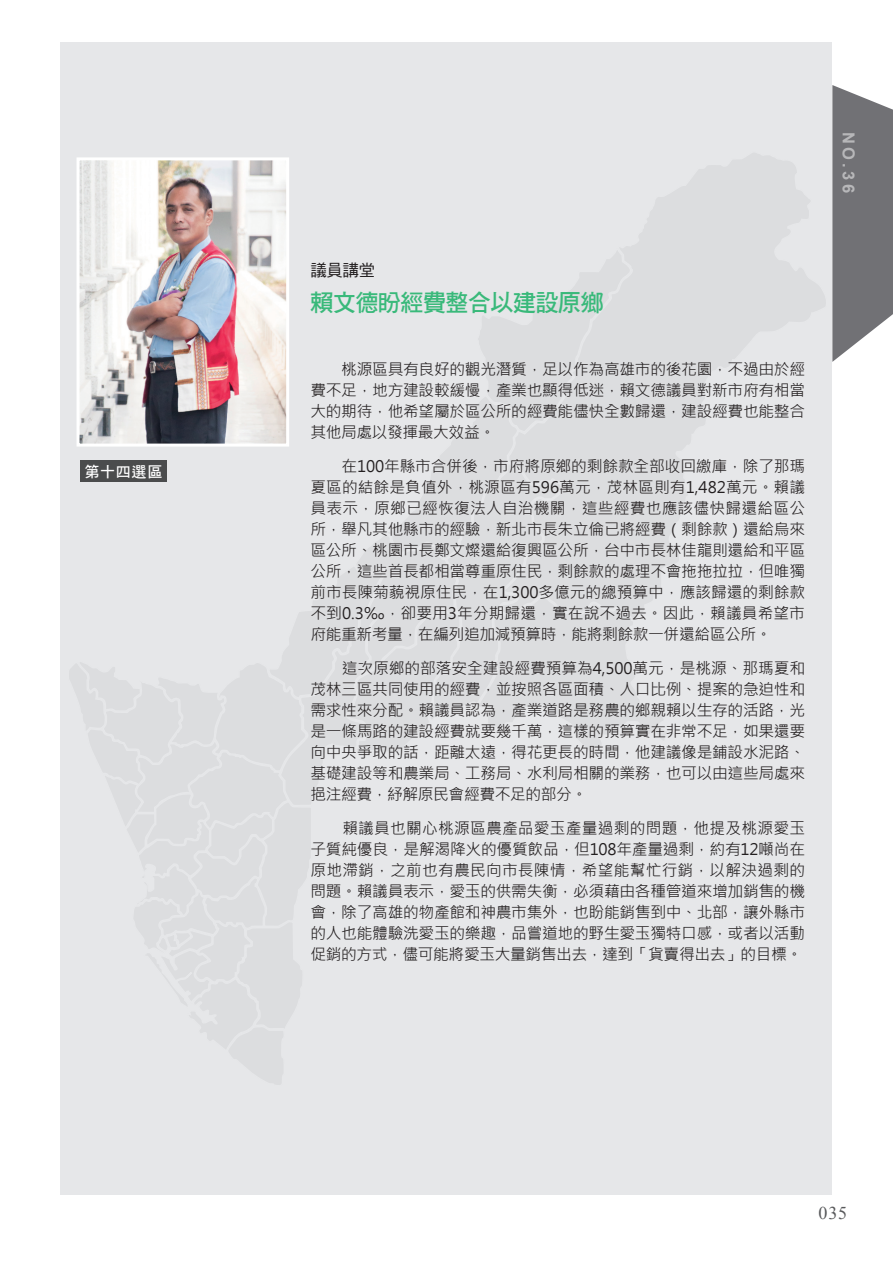
<style>
.page{position:relative;width:893px;height:1263px;background:#fff}
.page>*{position:absolute;margin:0;border:0;box-sizing:border-box;transform-origin:0 0}
.t1{font:24px "DF Hei Std W7";letter-spacing:-.04em;color:#39b97a}
.t2{font:18px "Times New Roman";color:#57585a}
.t3{font:700 16.5px "Arial";color:#fff}
.t4{font:16.5px "DF Hei Std W5";color:#231f20}
.t5{font:15.75px/21px "Microsoft Jheng Hei";letter-spacing:-.02em;color:#231f20;text-align:justify}
.t6{font:15px "DF Hei Std W7";letter-spacing:.05em;color:#fff}
</style>
<div class="page">
<div style="left:61px;top:43px;width:771px;height:1152px;background:#e6e7e9"></div>
<svg style="left:832px;top:85px;width:61px;height:277px;background:#848487"></svg>
<img style="left:81px;top:161px;width:204px;height:282px">
<div style="left:77px;top:157px;width:212px;height:290px;border:3px solid #fff"></div>
<div style="left:80px;top:461px;width:87px;height:21px;background:#4b4c4d"></div>
<p class="t6" style="left:84px;top:463px;width:64px">第十選區</p>
<p class="t6" style="left:116px;top:463px;width:48px">四選區</p>
<p class="t4" style="left:310px;top:261px;width:66px">議員講堂</p>
<h1 class="t1" style="left:310px;top:289px;width:295px">賴文德盼經費整合以建設原鄉</h1>
<p class="t5" style="left:310px;top:359px;width:496px">　　桃源區具有良好的觀光潛質，足以作為高雄市的後花園，不過由於經費不足，地方建設較緩慢，產業也顯得低迷，賴文德議員對新市府有相當大的期待，他希望屬於區公所的經費能儘快全數歸還，建設經費也能整合其他局處以發揮最大效益。</p>
<p class="t5" style="left:310px;top:456px;width:496px">　　在100年縣市合併後，市府將原鄉的剩餘款全部收回繳庫，除了那瑪夏區的結餘是負值外，桃源區有596萬元，茂林區則有1,482萬元。賴議員表示，原鄉已經恢復法人自治機關，這些經費也應該儘快歸還給區公所，舉凡其他縣市的經驗，新北市長朱立倫已將經費（剩餘款）還給烏來區公所、桃園市長鄭文燦還給復興區公所，台中市長林佳龍則還給和平區公所，這些首長都相當尊重原住民，剩餘款的處理不會拖拖拉拉，但唯獨前市長陳菊藐視原住民，在1,300多億元的總預算中，應該歸還的剩餘款不到0.3‰，卻要用3年分期歸還，實在說不過去。因此，賴議員希望市府能重新考量，在編列追加減預算時，能將剩餘款一併還給區公所。</p>
<p class="t5" style="left:310px;top:658px;width:496px">　　這次原鄉的部落安全建設經費預算為4,500萬元，是桃源、那瑪夏和茂林三區共同使用的經費，並按照各區面積、人口比例、提案的急迫性和需求性來分配。賴議員認為，產業道路是務農的鄉親賴以生存的活路，光是一條馬路的建設經費就要幾千萬，這樣的預算實在非常不足，如果還要向中央爭取的話，距離太遠，得花更長的時間，他建議像是鋪設水泥路、基礎建設等和農業局、工務局、水利局相關的業務，也可以由這些局處來挹注經費，紓解原民會經費不足的部分。</p>
<p class="t5" style="left:310px;top:817px;width:496px">　　賴議員也關心桃源區農產品愛玉產量過剩的問題，他提及桃源愛玉子質純優良，是解渴降火的優質飲品，但108年產量過剩，約有12噸尚在原地滯銷，之前也有農民向市長陳情，希望能幫忙行銷，以解決過剩的問題。賴議員表示，愛玉的供需失衡，必須藉由各種管道來增加銷售的機會，除了高雄的物產館和神農市集外，也盼能銷售到中、北部，讓外縣市的人也能體驗洗愛玉的樂趣，品嘗道地的野生愛玉獨特口感，或者以活動促銷的方式，儘可能將愛玉大量銷售出去，達到「貨賣得出去」的目標。</p>
<p class="t3" style="left:859px;top:132px;width:62px;rotate:90deg">NO.36</p>
<p class="t2" style="left:818px;top:1201px;width:30px">035</p>
</div>
